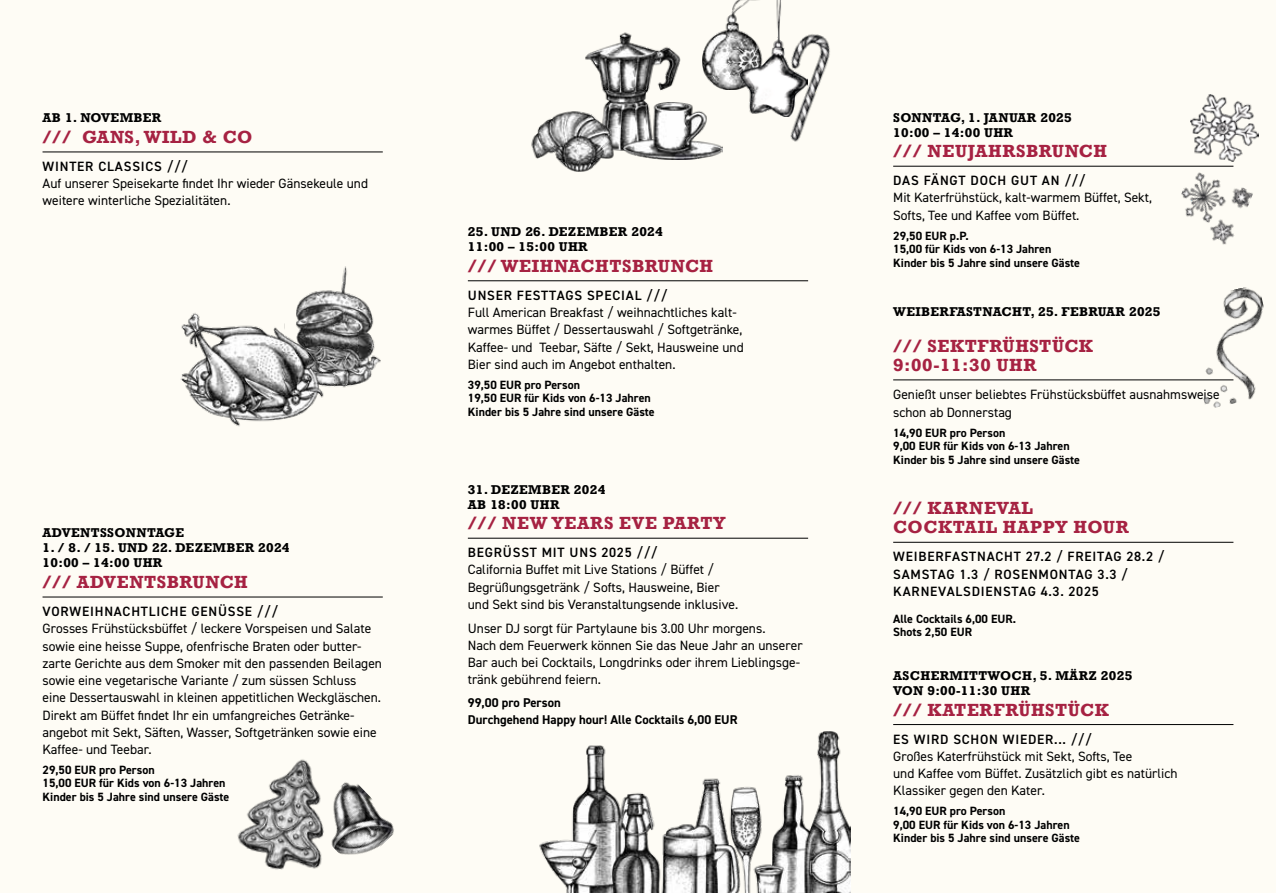
<style>
.page{position:relative;width:1276px;height:893px;background:#fefcf5}
.page>*{position:absolute;margin:0;border:0;box-sizing:border-box;transform-origin:0 0}
.t1{font:700 16.5px/19.5px "Rockwell";letter-spacing:.04em;color:#a62242}
.t2{font:13.5px/17.2px "DIN2014";color:#000}
.t3{font:600 13.5px/17.2px "DIN2014";letter-spacing:.06em;color:#000}
.t4{font:700 12.75px/16.5px "DIN2014";color:#000}
.t5{font:700 12px/13.5px "DIN2014";color:#000}
.t6{font:700 12px/15px "Rockwell";letter-spacing:.03em;color:#000}
</style>
<div class="page">
<hr style="left:893px;top:379px;width:340px;height:1px;background:#000">
<hr style="left:468px;top:280px;width:340px;height:1px;background:#000">
<hr style="left:468px;top:538px;width:340px;height:1px;background:#000">
<img style="left:539px;top:731px;width:311px;height:162px">
<hr style="left:43px;top:152px;width:340px;height:1px;background:#000">
<img style="left:585px;top:32px;width:98px;height:71px">
<img style="left:531px;top:95px;width:97px;height:77px">
<img style="left:623px;top:103px;width:100px;height:57px">
<img style="left:298px;top:266px;width:83px;height:122px">
<img style="left:180px;top:304px;width:153px;height:123px">
<img style="left:702px;top:0;width:38px;height:89px">
<img style="left:740px;top:0;width:41px;height:114px">
<hr style="left:43px;top:597px;width:340px;height:1px;background:#000">
<hr style="left:893px;top:166px;width:340px;height:1px;background:#000">
<hr style="left:893px;top:542px;width:340px;height:1px;background:#000">
<hr style="left:893px;top:724px;width:340px;height:1px;background:#000">
<img style="left:753px;top:22px;width:77px;height:120px">
<img style="left:352px;top:784px;width:42px;height:71px">
<img style="left:237px;top:759px;width:115px;height:111px">
<img style="left:1191px;top:95px;width:67px;height:67px">
<img style="left:1181px;top:172px;width:72px;height:73px">
<img style="left:1181px;top:287px;width:83px;height:121px">
<p class="t6" style="left:43px;top:110px;width:120px">AB 1. NOVEMBER</p>
<p class="t1" style="left:43px;top:127px;width:211px">/// GANS, WILD &amp; CO</p>
<p class="t3" style="left:43px;top:157px;width:147px">WINTER CLASSICS ///</p>
<p class="t2" style="left:43px;top:175px;width:327px">Auf unserer Speisekarte findet Ihr wieder Gänsekeule und weitere winterliche Spezialitäten.</p>
<p class="t6" style="left:43px;top:525px;width:143px">ADVENTSSONNTAGE</p>
<p class="t6" style="left:43px;top:540px;width:248px">1. / 8. / 15. UND 22. DEZEMBER 2024<br>10:00 – 14:00 UHR</p>
<p class="t1" style="left:43px;top:572px;width:207px">/// ADVENTSBRUNCH</p>
<p class="t3" style="left:43px;top:602px;width:237px">VORWEIHNACHTLICHE GENÜSSE ///</p>
<p class="t2" style="left:43px;top:620px;width:341px">Grosses Frühstücksbüffet / leckere Vorspeisen und Salate sowie eine heisse Suppe, ofenfrische Braten oder butter&shy;zarte Gerichte aus dem Smoker mit den passenden Beilagen sowie eine vegetarische Variante / zum süssen Schluss eine Dessertauswahl in kleinen appetitlichen Weckgläschen.<br>Direkt am Büffet findet Ihr ein umfangreiches Getränke&shy;angebot mit Sekt, Säften, Wasser, Softgetränken sowie eine Kaffee- und Teebar.</p>
<p class="t5" style="left:43px;top:763px;width:188px">29,50 EUR pro Person<br>15,00 EUR für Kids von 6-13 Jahren<br>Kinder bis 5 Jahre sind unsere Gäste</p>
<p class="t6" style="left:468px;top:224px;width:196px">25. UND 26. DEZEMBER 2024<br>11:00 – 15:00 UHR</p>
<p class="t1" style="left:468px;top:256px;width:247px">/// WEIHNACHTSBRUNCH</p>
<p class="t3" style="left:468px;top:286px;width:201px">UNSER FESTTAGS SPECIAL ///</p>
<p class="t2" style="left:468px;top:303px;width:277px">Full American Breakfast / weihnachtliches kalt&shy;warmes Büffet / Dessertauswahl / Softgetränke, Kaffee- und Teebar, Säfte / Sekt, Hausweine und Bier sind auch im Angebot enthalten.</p>
<p class="t5" style="left:468px;top:378px;width:188px">39,50 EUR pro Person<br>19,50 EUR für Kids von 6-13 Jahren<br>Kinder bis 5 Jahre sind unsere Gäste</p>
<p class="t6" style="left:468px;top:481px;width:139px">31. DEZEMBER 2024<br>AB 18:00 UHR</p>
<p class="t1" style="left:468px;top:513px;width:259px">/// NEW YEARS EVE PARTY</p>
<p class="t3" style="left:468px;top:544px;width:191px">BEGRÜSST MIT UNS 2025 ///</p>
<p class="t2" style="left:468px;top:561px;width:272px">California Buffet mit Live Stations / Büffet /<br>Begrüßungsgetränk / Softs, Hausweine, Bier und Sekt sind bis Veranstaltungsende inklusive.</p>
<p class="t2" style="left:468px;top:619px;width:336px">Unser DJ sorgt für Partylaune bis 3.00 Uhr morgens.<br>Nach dem Feuerwerk können Sie das Neue Jahr an unserer Bar auch bei Cocktails, Longdrinks oder ihrem Lieblingsge&shy;tränk gebührend feiern.</p>
<p class="t4" style="left:468px;top:694px;width:271px">99,00 pro Person<br>Durchgehend Happy hour! Alle Cocktails 6,00 EUR</p>
<p class="t6" style="left:893px;top:110px;width:180px">SONNTAG, 1. JANUAR 2025<br>10:00 – 14:00 UHR</p>
<p class="t1" style="left:893px;top:141px;width:215px">/// NEUJAHRSBRUNCH</p>
<p class="t3" style="left:893px;top:172px;width:194px">DAS FÄNGT DOCH GUT AN ///</p>
<p class="t2" style="left:893px;top:189px;width:260px">Mit Katerfrühstück, kalt-warmem Büffet, Sekt,<br>Softs, Tee und Kaffee vom Büffet.</p>
<p class="t5" style="left:893px;top:229px;width:188px">29,50 EUR p.P.<br>15,00 für Kids von 6-13 Jahren<br>Kinder bis 5 Jahre sind unsere Gäste</p>
<p class="t6" style="left:893px;top:304px;width:269px">WEIBERFASTNACHT, 25. FEBRUAR 2025</p>
<p class="t1" style="left:893px;top:335px;width:201px">/// SEKTFRÜHSTÜCK<br>9:00-11:30 UHR</p>
<p class="t2" style="left:893px;top:385px;width:328px;line-height:18px">Genießt unser beliebtes Frühstücksbüffet ausnahmsweise schon ab Donnerstag</p>
<p class="t5" style="left:893px;top:426px;width:188px">14,90 EUR pro Person<br>9,00 EUR für Kids von 6-13 Jahren<br>Kinder bis 5 Jahre sind unsere Gäste</p>
<p class="t1" style="left:893px;top:498px;width:237px">/// KARNEVAL<br>COCKTAIL HAPPY HOUR</p>
<p class="t3" style="left:893px;top:548px;width:273px">WEIBERFASTNACHT 27.2 / FREITAG 28.2 /<br>SAMSTAG 1.3 / ROSENMONTAG 3.3 /<br>KARNEVALSDIENSTAG 4.3. 2025</p>
<p class="t5" style="left:893px;top:612px;width:124px">Alle Cocktails 6,00 EUR.<br>Shots 2,50 EUR</p>
<p class="t6" style="left:893px;top:668px;width:241px">ASCHERMITTWOCH, 5. MÄRZ 2025<br>VON 9:00-11:30 UHR</p>
<p class="t1" style="left:893px;top:700px;width:217px">/// KATERFRÜHSTÜCK</p>
<p class="t3" style="left:893px;top:730px;width:200px">ES WIRD SCHON WIEDER... ///</p>
<p class="t2" style="left:893px;top:747px;width:286px">Großes Katerfrühstück mit Sekt, Softs, Tee<br>und Kaffee vom Büffet. Zusätzlich gibt es natürlich<br>Klassiker gegen den Kater.</p>
<p class="t5" style="left:893px;top:804px;width:188px">14,90 EUR pro Person<br>9,00 EUR für Kids von 6-13 Jahren<br>Kinder bis 5 Jahre sind unsere Gäste</p>
</div>
